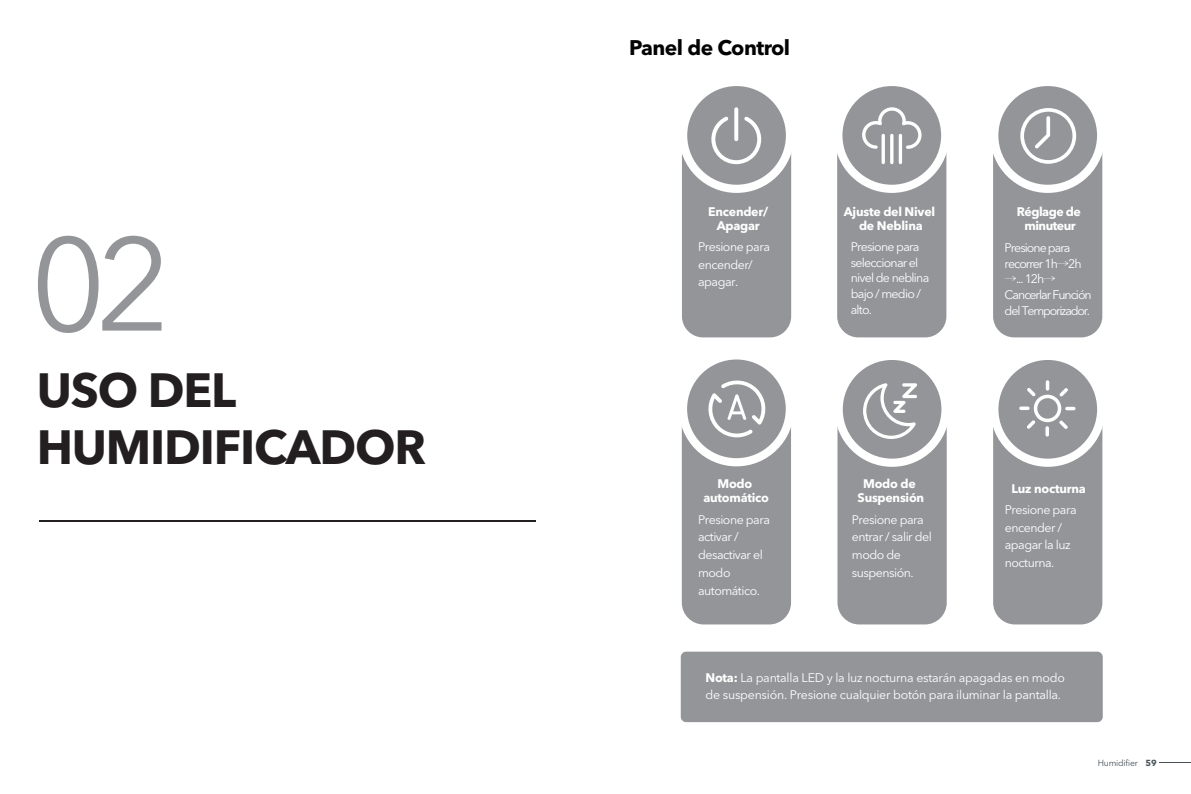
<style>
.page{position:relative;width:1191px;height:794px;background:#fff}
.page>*{position:absolute;margin:0;border:0;box-sizing:border-box;transform-origin:0 0}
.t1{font:130.55px "Avenir Next LT Pro";color:#939598}
.t2{font:700 47.6px/57.1px "Avenir Next LT Pro";letter-spacing:-.025em;color:#231f20}
.t3{font:700 21px "Avenir Next LT Pro";letter-spacing:-.025em;color:#030303}
.t4{font:12.42px/17.7px "Avenir Next LT Pro";letter-spacing:-.04em;color:#fff}
.t5{font:12.42px/17.7px "Avenir Next LT Pro";letter-spacing:-.02em;color:#fff}
.t6{font:700 12.42px/14.2px "Avenir Next LT Pro";letter-spacing:-.02em;color:#fff;text-align:center}
.t7{font:12.42px/15.8px "Avenir Next LT Pro";letter-spacing:-.08em;color:#fff}
.t8{font:12.42px/15.8px "Avenir Next LT Pro";letter-spacing:-.06em;color:#fff}
.t9{font:700 12.42px/14.2px "Avenir Next LT Pro";letter-spacing:-.04em;color:#fff;text-align:center}
.t10{font:8.75px "Avenir Next LT Pro";letter-spacing:-.025em;color:#475359}
.s1{font-family:"Adobe Song Std";font-weight:300}
.s2{font-weight:700}
</style>
<div class="page">
<div style="left:681px;top:651px;width:421px;height:71px;background:#939598;border-radius:5px"></div>
<hr style="left:39px;top:520px;width:497px;height:1px;background:#231f20">
<div style="left:682px;top:129px;width:109px;height:208px;background:#939598;border-radius:21px"></div>
<div style="left:683px;top:82px;width:107px;height:107px;background:#939598;border-radius:50%"></div>
<div style="left:679px;top:78px;width:115px;height:115px;border:8px solid #fff;border-radius:50%"></div>
<svg style="left:711px;top:116px;width:50px;height:48px"></svg>
<svg style="left:734px;top:107px;width:4px;height:34px"></svg>
<div style="left:837px;top:129px;width:109px;height:208px;background:#939598;border-radius:21px"></div>
<svg style="left:838px;top:82px;width:107px;height:107px"></svg>
<div style="left:834px;top:78px;width:115px;height:115px;border:8px solid #fff;border-radius:50%"></div>
<svg style="left:862px;top:107px;width:59px;height:42px"></svg>
<svg style="left:881px;top:134px;width:4px;height:30px"></svg>
<hr style="left:890px;top:134px;width:3px;height:30px;background:#fff;border-radius:2px">
<svg style="left:898px;top:134px;width:4px;height:30px"></svg>
<div style="left:993px;top:129px;width:109px;height:208px;background:#939598;border-radius:21px"></div>
<svg style="left:994px;top:82px;width:107px;height:107px"></svg>
<div style="left:990px;top:78px;width:115px;height:115px;border:8px solid #fff;border-radius:50%"></div>
<svg style="left:1020px;top:108px;width:56px;height:56px"></svg>
<div style="left:837px;top:403px;width:109px;height:221px;background:#939598;border-radius:22px"></div>
<svg style="left:838px;top:356px;width:107px;height:107px"></svg>
<div style="left:834px;top:352px;width:115px;height:115px;border:8px solid #fff;border-radius:50%"></div>
<svg style="left:863px;top:383px;width:54px;height:56px"></svg>
<div style="left:993px;top:403px;width:109px;height:221px;background:#939598;border-radius:22px"></div>
<div style="left:994px;top:356px;width:107px;height:107px;background:#939598;border-radius:50%"></div>
<div style="left:990px;top:352px;width:115px;height:115px;border:8px solid #fff;border-radius:50%"></div>
<svg style="left:1045px;top:380px;width:4px;height:10px"></svg>
<svg style="left:1019px;top:406px;width:10px;height:4px"></svg>
<svg style="left:1045px;top:426px;width:4px;height:10px"></svg>
<svg style="left:1026px;top:388px;width:49px;height:41px"></svg>
<div style="left:682px;top:403px;width:109px;height:221px;background:#939598;border-radius:22px"></div>
<svg style="left:683px;top:355px;width:107px;height:107px"></svg>
<div style="left:679px;top:351px;width:115px;height:115px;border:8px solid #fff;border-radius:50%"></div>
<svg style="left:706px;top:378px;width:62px;height:59px"></svg>
<hr style="left:1159px;top:762px;width:32px;height:1px;background:#475359">
<h1 class="t1" style="left:30px;top:207px;width:143px">02</h1>
<h2 class="t2" style="left:37px;top:361px;width:391px">USO DEL<br>HUMIDIFICADOR</h2>
<h3 class="t3" style="left:629px;top:35px;width:162px">Panel de Control</h3>
<p class="t6" style="left:708px;top:204px;width:61px">Encender/<br>Apagar</p>
<p class="t4" style="left:698px;top:238px;width:73px">Presione para encender/ apagar.</p>
<p class="t6" style="left:844px;top:204px;width:93px">Ajuste del Nivel de Neblina</p>
<p class="t8" style="left:850px;top:239px;width:80px">Presione para seleccionar el nivel de neblina bajo / medio / alto.</p>
<p class="t6" style="left:703px;top:476px;width:67px">Modo automático</p>
<p class="t4" style="left:698px;top:510px;width:73px">Presione para activar / desactivar el modo automático.</p>
<p class="t6" style="left:857px;top:476px;width:68px">Modo de<br>Suspensión</p>
<p class="t4" style="left:852px;top:510px;width:81px">Presione para entrar / salir del modo de suspensión.</p>
<p class="t9" style="left:1016px;top:204px;width:66px">Réglage de minuteur</p>
<p class="t7" style="left:1004px;top:240px;width:79px">Presione para recorrer 1h<span class="s1">→</span>2h</p>
<p class="t7" style="left:1004px;top:271px;width:89px"><span class="s1">→</span>... 12h<span class="s1">→<br></span>Cancerlar Función del Temporizador.</p>
<p class="t6" style="left:1011px;top:481px;width:76px">Luz nocturna</p>
<p class="t4" style="left:1004px;top:500px;width:73px">Presione para encender / apagar la luz nocturna.</p>
<p class="t5" style="left:705px;top:668px;width:361px"><span class="s2">Nota:</span> La pantalla LED y la luz nocturna estarán apagadas en modo de suspensión. Presione cualquier botón para iluminar la pantalla.</p>
<p class="t10" style="left:1097px;top:757px;width:60px">Humidifier <span class="s2">59</span></p>
</div>
